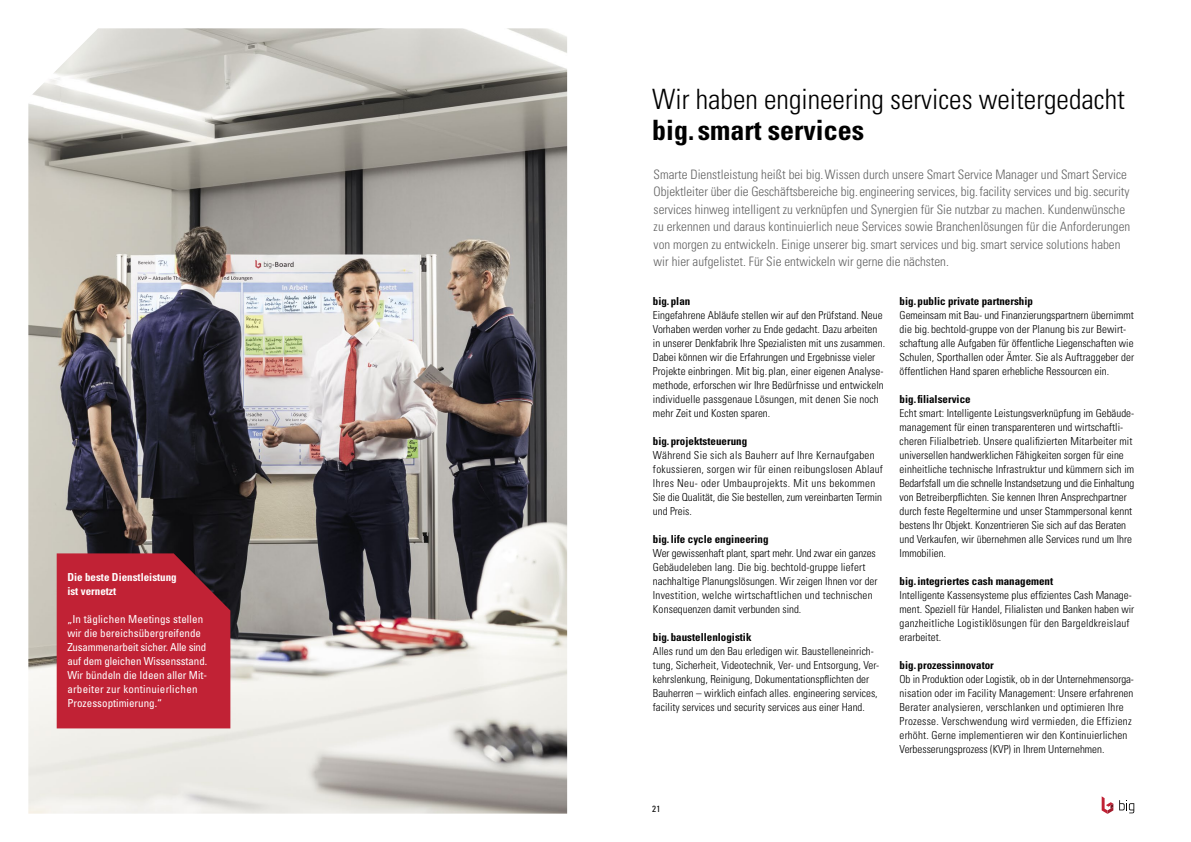
<style>
.page{position:relative;width:1191px;height:842px;background:#fff}
.page>*{position:absolute;margin:0;border:0;box-sizing:border-box;transform-origin:0 0}
.t1{font:300 condensed 28px "Univers LT Std";color:#000}
.t2{font:700 condensed 28px "Univers LT Std";color:#000}
.t3{font:300 condensed 13px/17.5px "Univers LT Std";color:#636363}
.t4{font:300 condensed 11px/14px "Univers LT Std";color:#000}
.t5{font:300 condensed 11px/14px "Univers LT Std";letter-spacing:.02em;color:#000}
.t6{font:condensed 11px/14px "Univers LT Std";color:#fff}
.t7{font:700 condensed 11px "Univers LT Std";color:#000}
.t8{font:700 condensed 11px/14px "Univers LT Std";color:#fff}
.t9{font:condensed 9px "Univers LT Std";color:#000}
</style>
<div class="page">
<img style="left:28px;top:28px;width:539px;height:786px">
<div style="left:57px;top:553px;width:173px;height:175px;background:#c12235"></div>
<svg style="left:1119px;top:800px;width:15px;height:13px"></svg>
<svg style="left:1101px;top:796px;width:12px;height:18px"></svg>
<p class="t8" style="left:67px;top:570px;width:111px">Die beste Dienstleistung ist vernetzt</p>
<p class="t6" style="left:67px;top:612px;width:141px">„In täglichen Meetings stellen wir die bereichsübergreifende<br>Zusammenarbeit sicher. Alle sind auf dem gleichen Wissensstand.<br>Wir bündeln die Ideen aller Mit&shy;arbeiter zur kontinuierlichen<br>Prozessoptimierung.“</p>
<h1 class="t1" style="left:652px;top:82px;width:474px">Wir haben engineering services weitergedacht</h1>
<h1 class="t2" style="left:652px;top:113px;width:213px">big. smart services</h1>
<p class="t3" style="left:653px;top:166px;width:478px">Smarte Dienstleistung heißt bei big.Wissen durch unsere Smart Service Manager und Smart Service Objektleiter über die Geschäftsbereiche big. engineering services, big.facility services und big.security services hinweg intelligent zu verknüpfen und Synergien für Sie nutzbar zu machen. Kundenwünsche zu erkennen und daraus kontinuierlich neue Services sowie Branchenlösungen für die Anforderungen von morgen zu entwickeln. Einige unserer big.smart services und big.smart service solutions haben wir hier aufgelistet. Für Sie entwickeln wir gerne die nächsten.</p>
<p class="t7" style="left:653px;top:294px;width:39px">big.plan</p>
<p class="t4" style="left:653px;top:308px;width:234px">Eingefahrene Abläufe stellen wir auf den Prüfstand. Neue Vorhaben werden vorher zu Ende gedacht. Dazu arbeiten in unserer Denkfabrik Ihre Spezialisten mit uns zusammen.<br>Dabei können wir die Erfahrungen und Ergebnisse vieler Projekte einbringen. Mit big. plan, einer eigenen Analyse&shy;methode, erforschen wir Ihre Bedürfnisse und entwickeln individuelle passgenaue Lösungen, mit denen Sie noch mehr Zeit und Kosten sparen.</p>
<p class="t7" style="left:653px;top:434px;width:96px">big.projektsteuerung</p>
<p class="t5" style="left:653px;top:448px;width:231px">Während Sie sich als Bauherr auf Ihre Kernaufgaben fokussieren, sorgen wir für einen reibungslosen Ablauf Ihres Neu- oder Umbauprojekts. Mit uns bekommen Sie die Qualität, die Sie bestellen, zum vereinbarten Termin und Preis.</p>
<p class="t7" style="left:653px;top:532px;width:117px">big.life cycle engineering</p>
<p class="t4" style="left:653px;top:546px;width:226px">Wer gewissenhaft plant, spart mehr. Und zwar ein ganzes Gebäudeleben lang. Die big. bechtold-gruppe liefert nachhaltige Planungslösungen. Wir zeigen Ihnen vor der Investition, welche wirtschaftlichen und technischen Konsequenzen damit verbunden sind.</p>
<p class="t7" style="left:653px;top:630px;width:100px">big.baustellenlogistik</p>
<p class="t4" style="left:653px;top:644px;width:228px">Alles rund um den Bau erledigen wir. Baustelleneinrich&shy;tung, Sicherheit, Videotechnik, Ver- und Entsorgung, Ver&shy;kehrslenkung, Reinigung, Dokumentationspflichten der Bauherren – wirklich einfach alles. engineering services, facility services und security services aus einer Hand.</p>
<p class="t7" style="left:899px;top:294px;width:135px">big.public private partnership</p>
<p class="t4" style="left:899px;top:308px;width:236px">Gemeinsam mit Bau- und Finanzierungspartnern übernimmt die big. bechtold-gruppe von der Planung bis zur Bewirt&shy;schaftung alle Aufgaben für öffentliche Liegenschaften wie Schulen, Sporthallen oder Ämter. Sie als Auftraggeber der öffentlichen Hand sparen erhebliche Ressourcen ein.</p>
<p class="t7" style="left:899px;top:392px;width:73px">big.filialservice</p>
<p class="t4" style="left:899px;top:406px;width:236px">Echt smart: Intelligente Leistungsverknüpfung im Gebäude&shy;management für einen transparenteren und wirtschaftli&shy;cheren Filialbetrieb. Unsere qualifizierten Mitarbeiter mit universellen handwerklichen Fähigkeiten sorgen für eine einheitliche technische Infrastruktur und kümmern sich im Bedarfsfall um die schnelle Instandsetzung und die Einhaltung von Betreiberpflichten. Sie kennen Ihren Ansprechpartner durch feste Regeltermine und unser Stammpersonal kennt bestens Ihr Objekt. Konzentrieren Sie sich auf das Beraten und Verkaufen, wir übernehmen alle Services rund um Ihre Immobilien.</p>
<p class="t7" style="left:899px;top:574px;width:155px">big.integriertes cash management</p>
<p class="t4" style="left:899px;top:588px;width:236px">Intelligente Kassensysteme plus effizientes Cash Manage&shy;ment. Speziell für Handel, Filialisten und Banken haben wir ganzheitliche Logistiklösungen für den Bargeldkreislauf erarbeitet.</p>
<p class="t7" style="left:899px;top:658px;width:96px">big.prozessinnovator</p>
<p class="t4" style="left:899px;top:672px;width:236px">Ob in Produktion oder Logistik, ob in der Unternehmensorga&shy;nisation oder im Facility Management: Unsere erfahrenen Berater analysieren, verschlanken und optimieren Ihre Prozesse. Verschwendung wird vermieden, die Effizienz erhöht. Gerne implementieren wir den Kontinuierlichen Verbesserungsprozess (KVP) in Ihrem Unternehmen.</p>
<p class="t9" style="left:652px;top:803px;width:10px">21</p>
</div>
